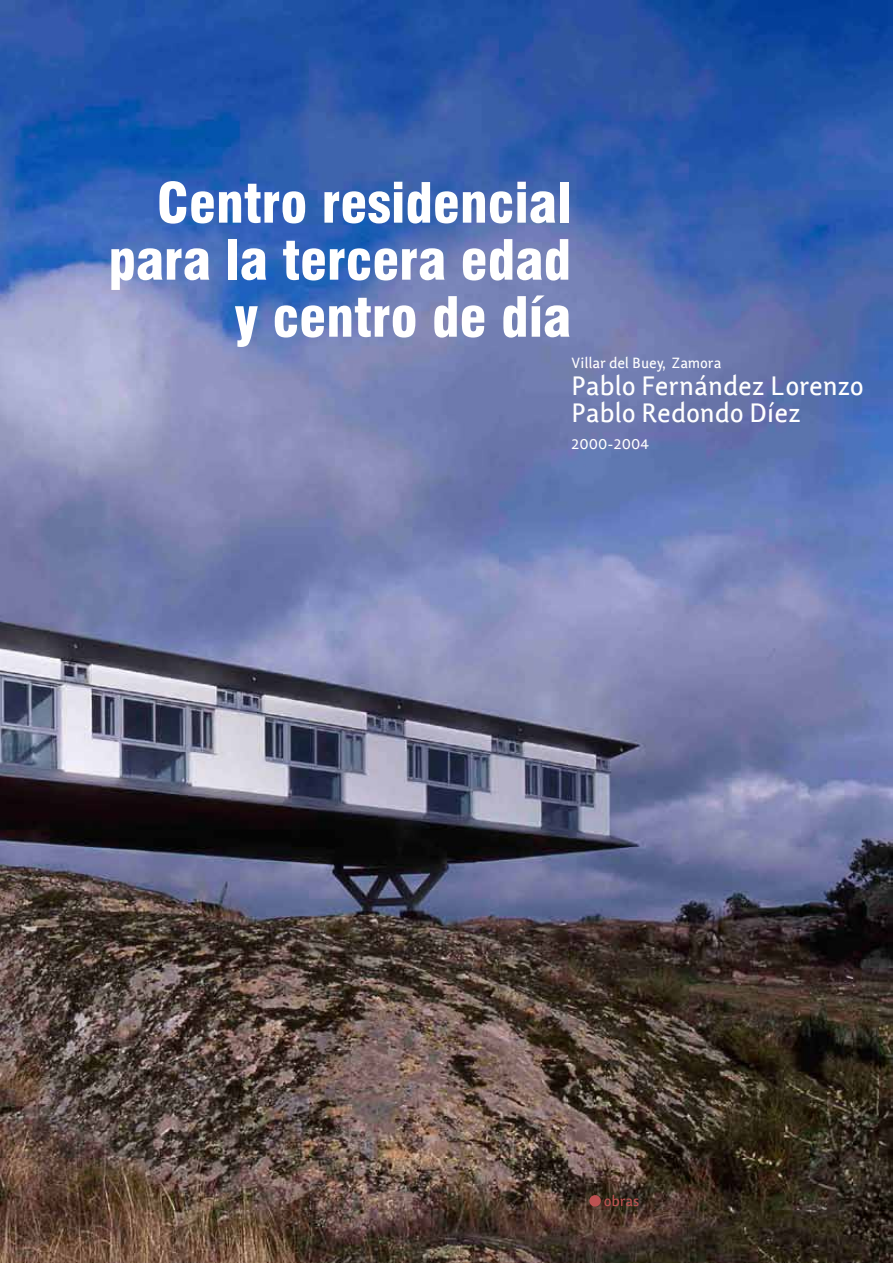
<style>
.page{position:relative;width:893px;height:1263px;background:#fff}
.page>*{position:absolute;margin:0;border:0;box-sizing:border-box;transform-origin:0 0}
.t1{font:900 condensed 54px/57px "Swiss 721 BT";color:#fff;text-align:right}
.t2{font:27px/27px "Lisboa LF";letter-spacing:-.01em;color:#fff}
.t3{font:15px "Lisboa LF";letter-spacing:-.01em;color:#fff}
.t4{font:15px "Lisboa LF";letter-spacing:-.01em;color:#bd5252}
</style>
<div class="page">
<img style="left:0;top:0;width:893px;height:1263px">
<div style="left:589px;top:1195px;width:12px;height:11px;background:#bd5252;border-radius:50%"></div>
<p class="t1" style="left:108px;top:175px;width:464px">Centro residencial para la tercera edad y centro de día</p>
<p class="t3" style="left:571px;top:353px;width:152px">Villar del Buey, Zamora</p>
<p class="t2" style="left:571px;top:372px;width:294px">Pablo Fernández Lorenzo<br>Pablo Redondo Díez</p>
<p class="t3" style="left:571px;top:434px;width:80px">2000-2004</p>
<p class="t4" style="left:604px;top:1192px;width:37px">obras</p>
</div>
